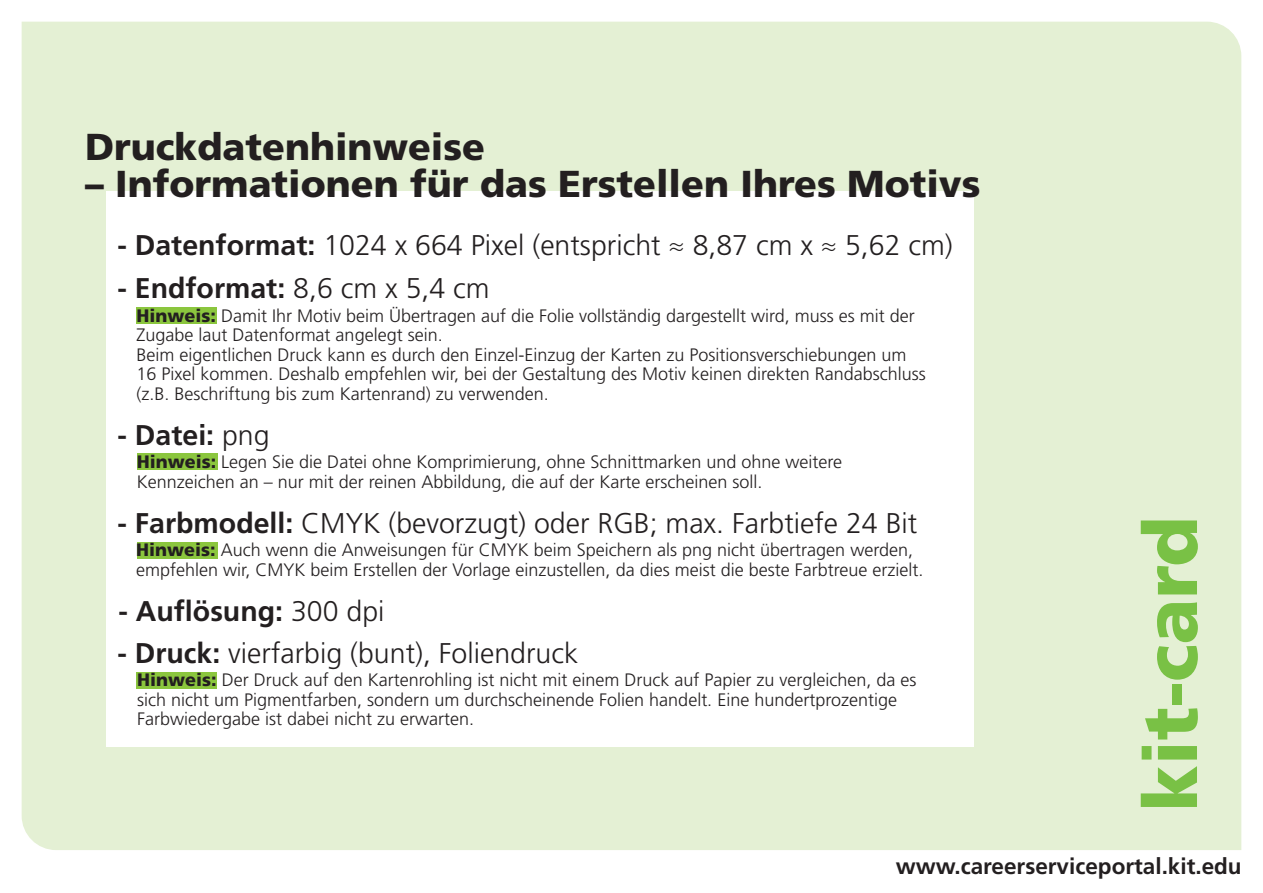
<style>
.page{position:relative;width:1263px;height:893px;background:#fff}
.page>*{position:absolute;margin:0;border:0;box-sizing:border-box;transform-origin:0 0}
.t1{font:900 75px "Frutiger LT Std";color:#79c145}
.t2{font:900 37.5px "Frutiger LT Std";color:#231f20}
.t3{font:300 28.5px "Frutiger LT Std";color:#231f20}
.t4{font:700 28.5px "Frutiger LT Std";color:#231f20}
.t5{font:700 22.5px "Frutiger LT Std";color:#231f20}
.t6{font:300 18px/19.5px "Frutiger LT Std";color:#231f20}
.s1{font-weight:700}
.s2{font-weight:300}
.s3{font-weight:900}
</style>
<div class="page">
<div style="left:22px;top:22px;width:1219px;height:828px;background:#e4f0d4"></div>
<div style="left:106px;top:191px;width:868px;height:556px;background:#fff"></div>
<div style="left:137px;top:453px;width:80px;height:17px;background:#8bc63e"></div>
<div style="left:137px;top:542px;width:80px;height:17px;background:#8bc63e"></div>
<div style="left:137px;top:672px;width:80px;height:17px;background:#8bc63e"></div>
<div style="left:137px;top:307px;width:80px;height:17px;background:#8bc63e"></div>
<h2 class="t2" style="left:85px;top:124px;width:402px">Druckdatenhinweise</h2>
<h2 class="t2" style="left:85px;top:162px;width:897px">– Informationen für das Erstellen Ihres Motivs</h2>
<h3 class="t3" style="left:117px;top:229px;width:837px"><span class="s1">- Datenformat:</span> 1024 x 664 Pixel (entspricht ≈ 8,87 cm x ≈ 5,62 cm)</h3>
<h3 class="t4" style="left:117px;top:272px;width:374px">- Endformat: <span class="s2">8,6 cm x 5,4 cm</span></h3>
<p class="t6" style="left:137px;top:306px;width:791px"><span class="s3">Hinweis:</span> Damit Ihr Motiv beim Übertragen auf die Folie vollständig dargestellt wird, muss es mit der Zugabe laut Datenformat angelegt sein.<br>Beim eigentlichen Druck kann es durch den Einzel-Einzug der Karten zu Positionsverschiebungen um 16 Pixel kommen. Deshalb empfehlen wir, bei der Gestaltung des Motiv keinen direkten Randabschluss (z.B. Beschriftung bis zum Kartenrand) zu verwenden.</p>
<h3 class="t4" style="left:118px;top:418px;width:154px">- Datei: <span class="s2">png</span></h3>
<p class="t6" style="left:137px;top:453px;width:707px"><span class="s3">Hinweis:</span> Legen Sie die Datei ohne Komprimierung, ohne Schnittmarken und ohne weitere<br>Kennzeichen an – nur mit der reinen Abbildung, die auf der Karte erscheinen soll.</p>
<h3 class="t3" style="left:118px;top:507px;width:801px"><span class="s1">- Farbmodell:</span> CMYK (bevorzugt) oder RGB; max. Farbtiefe 24 Bit</h3>
<p class="t6" style="left:136px;top:541px;width:789px"><span class="s3">Hinweis:</span> Auch wenn die Anweisungen für CMYK beim Speichern als png nicht übertragen werden, empfehlen wir, CMYK beim Erstellen der Vorlage einzustellen, da dies meist die beste Farbtreue erzielt.</p>
<h3 class="t4" style="left:118px;top:594px;width:268px">- Auflösung: <span class="s2">300 dpi</span></h3>
<h3 class="t3" style="left:117px;top:637px;width:462px"><span class="s1">- Druck:</span> vierfarbig (bunt), Foliendruck</h3>
<p class="t6" style="left:137px;top:671px;width:781px"><span class="s3">Hinweis:</span> Der Druck auf den Kartenrohling ist nicht mit einem Druck auf Papier zu vergleichen, da es sich nicht um Pigmentfarben, sondern um durchscheinende Folien handelt. Eine hundertprozentige<br>Farbwiedergabe ist dabei nicht zu erwarten.</p>
<h1 class="t1" style="left:1125px;top:811px;width:296px;rotate:-90deg">kit-card</h1>
<p class="t5" style="left:896px;top:853px;width:347px">www.careerserviceportal.kit.edu</p>
</div>
